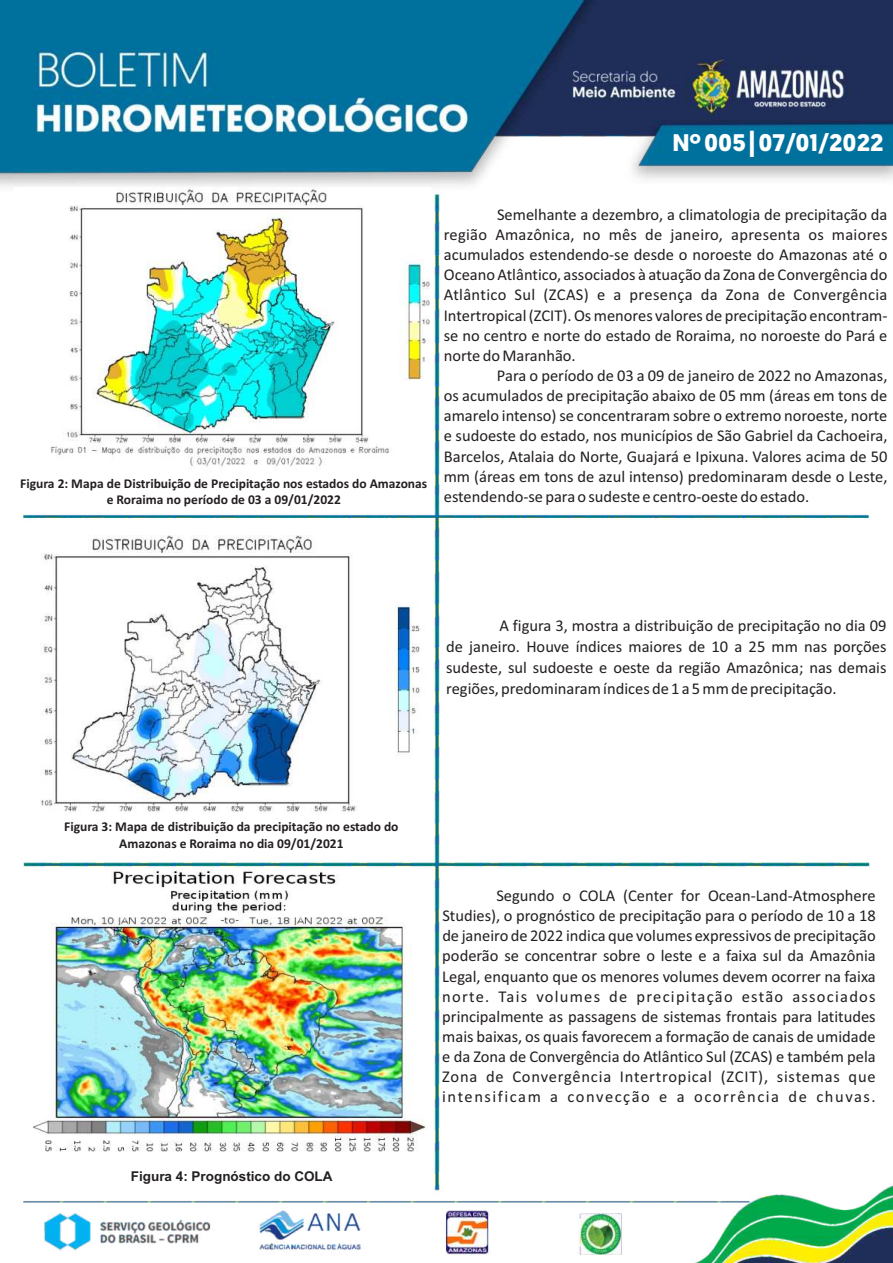
<style>
.page{position:relative;width:893px;height:1263px;background:#fff}
.page>*{position:absolute;margin:0;border:0;box-sizing:border-box;transform-origin:0 0}
.t1{font:700 24px "Geomanist";color:#fff}
.t2{font:16.5px/20.1px "Calibri";color:#231f20;text-align:justify}
.t3{font:700 13.5px/16.5px "Calibri";color:#231f20;text-align:center}
.t4{font:700 13.5px "Arial";color:#231f20}
</style>
<div class="page">
<img style="left:0;top:0;width:892px;height:1263px">
<img style="left:15px;top:188px;width:416px;height:283px">
<img style="left:27px;top:869px;width:405px;height:285px">
<img style="left:28px;top:523px;width:403px;height:292px">
<h1 class="t1" style="left:672px;top:126px;width:213px">Nº 005 | 07/01/2022</h1>
<p class="t3" style="left:20px;top:475px;width:408px">Figura 2: Mapa de Distribuição de Precipitação nos estados do Amazonas e Roraima no período de 03 a 09/01/2022</p>
<p class="t2" style="left:444px;top:204px;width:445px;text-indent:53px">Semelhante a dezembro, a climatologia de precipitação da região Amazônica, no mês de janeiro, apresenta os maiores acumulados estendendo-se desde o noroeste do Amazonas até o Oceano Atlântico, associados à atuação da Zona de Convergência do Atlântico Sul (ZCAS) e a presença da Zona de Convergência Intertropical (ZCIT). Os menores valores de precipitação encontram&shy;se no centro e norte do estado de Roraima, no noroeste do Pará e norte do Maranhão.</p>
<p class="t2" style="left:444px;top:365px;width:445px;text-indent:53px">Para o período de 03 a 09 de janeiro de 2022 no Amazonas, os acumulados de precipitação abaixo de 05 mm (áreas em tons de amarelo intenso) se concentraram sobre o extremo noroeste, norte e sudoeste do estado, nos municípios de São Gabriel da Cachoeira, Barcelos, Atalaia do Norte, Guajará e Ipixuna. Valores acima de 50 mm (áreas em tons de azul intenso) predominaram desde o Leste, estendendo-se para o sudeste e centro-oeste do estado.</p>
<p class="t2" style="left:446px;top:614px;width:442px;line-height:21px;text-indent:53px">A figura 3, mostra a distribuição de precipitação no dia 09 de janeiro. Houve índices maiores de 10 a 25 mm nas porções sudeste, sul sudoeste e oeste da região Amazônica; nas demais regiões, predominaram índices de 1 a 5 mm de precipitação.</p>
<p class="t3" style="left:64px;top:818px;width:336px">Figura 3: Mapa de distribuição da precipitação no estado do<br>Amazonas e Roraima no dia 09/01/2021</p>
<p class="t4" style="left:131px;top:1166px;width:203px">Figura 4: Prognóstico do COLA</p>
<p class="t2" style="left:442px;top:885px;width:435px;text-indent:54px">Segundo o COLA (Center for Ocean-Land-Atmosphere Studies), o prognóstico de precipitação para o período de 10 a 18 de janeiro de 2022 indica que volumes expressivos de precipitação poderão se concentrar sobre o leste e a faixa sul da Amazônia Legal, enquanto que os menores volumes devem ocorrer na faixa norte. Tais volumes de precipitação estão associados principalmente as passagens de sistemas frontais para latitudes mais baixas, os quais favorecem a formação de canais de umidade e da Zona de Convergência do Atlântico Sul (ZCAS) e também pela Zona de Convergência Intertropical (ZCIT), sistemas que intensificam a convecção e a ocorrência de chuvas.</p>
</div>
